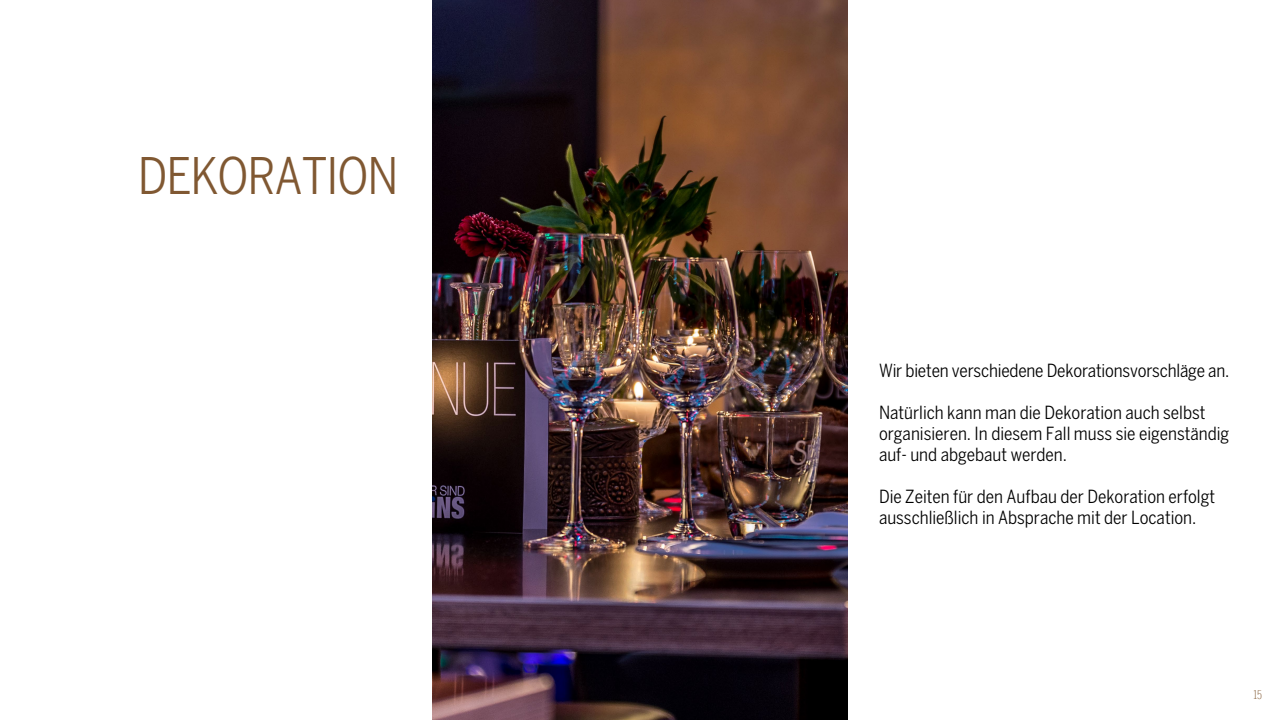
<style>
.page{position:relative;width:1280px;height:720px;background:#fff}
.page>*{position:absolute;margin:0;border:0;box-sizing:border-box;transform-origin:0 0}
.t1{font:condensed 50px "Benton Sans";letter-spacing:-.02em;color:#805832}
.t2{font:condensed 18px/21px "Benton Sans";color:#000}
.t3{font:300 extra-condensed 12px "Benton Sans";color:#805832}
</style>
<div class="page">
<img style="left:432px;top:0;width:416px;height:720px">
<h1 class="t1" style="left:138px;top:146px;width:262px">DEKORATION</h1>
<p class="t2" style="left:879px;top:360px;width:352px">Wir bieten verschiedene Dekorationsvorschläge an.</p>
<p class="t2" style="left:879px;top:402px;width:352px">Natürlich kann man die Dekoration auch selbst organisieren. In diesem Fall muss sie eigenständig auf- und abgebaut werden.</p>
<p class="t2" style="left:879px;top:486px;width:338px">Die Zeiten für den Aufbau der Dekoration erfolgt ausschließlich in Absprache mit der Location.</p>
<p class="t3" style="left:1253px;top:688px;width:10px">15</p>
</div>
